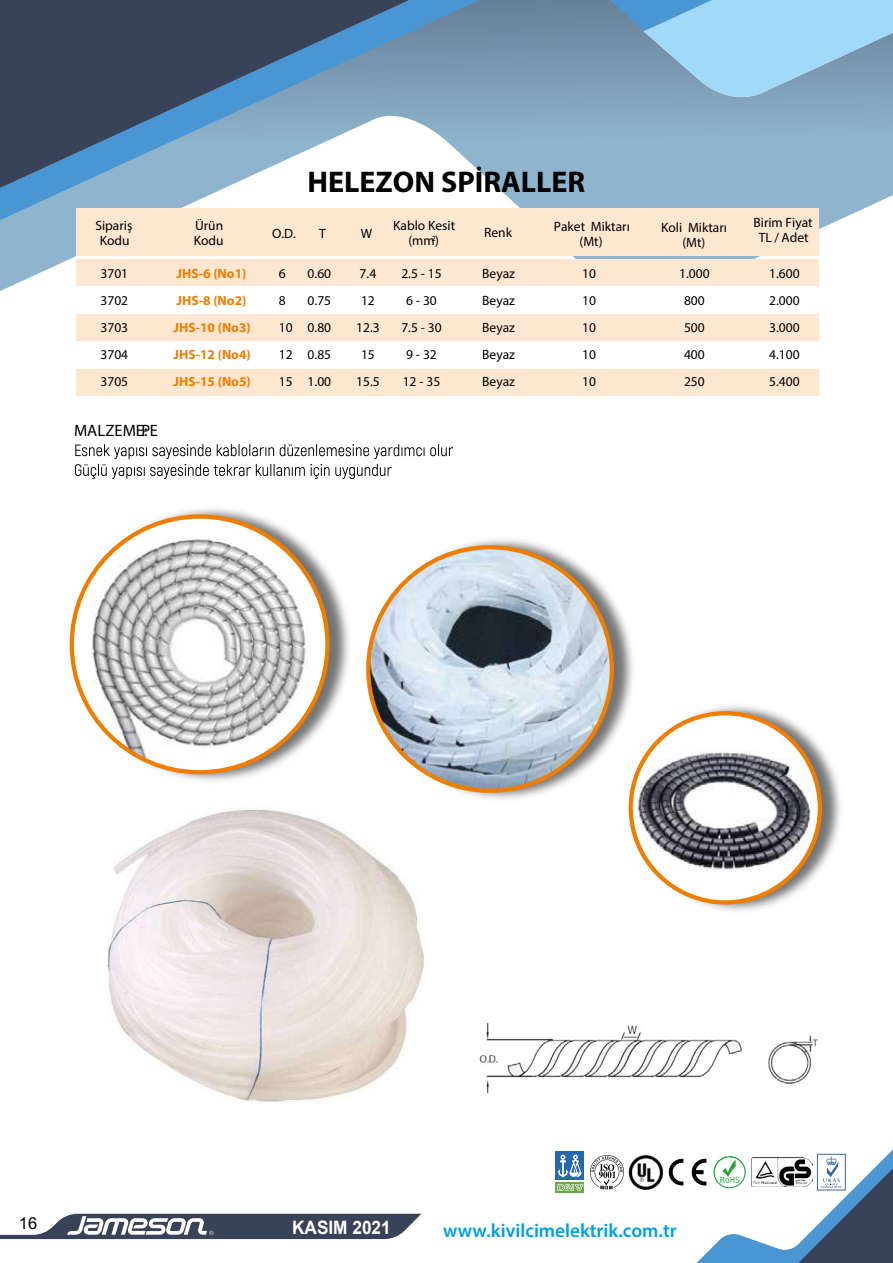
<style>
.page{position:relative;width:893px;height:1263px;background:#fff}
.page>*{position:absolute;margin:0;border:0;box-sizing:border-box;transform-origin:0 0}
.t1{font:700 30px "Myriad Pro";color:#000}
.t2{font:600 19.2px "Myriad Pro";color:#009fe3}
.t3{font:700 18.45px "Arial";color:#fff;scale:.93 1}
.t4{font:800 16.5px "Akrobat";color:#000}
.t5{font:16.5px "Arial";color:#000}
.t6{font:13.5px/27.2px "Archivo Narrow";color:#000;text-align:justify}
.t7{font:700 13.5px/15px "Archivo Narrow";color:#000;text-align:center}
.t8{font:700 13.35px/27.2px "Myriad Pro";color:#ef7d00}
.s1{font-weight:400}
</style>
<div class="page">
<div style="left:556px;top:1182px;width:28px;height:10px;background:#6ea74b"></div>
<div style="left:556px;top:1152px;width:28px;height:28px;background:#2767af"></div>
<svg style="left:557px;top:1155px;width:26px;height:36px"></svg>
<svg style="left:590px;top:1155px;width:34px;height:34px"></svg>
<img style="left:628px;top:1154px;width:36px;height:36px;border-radius:18px">
<svg style="left:0;top:1214px;width:421px;height:25px"></svg>
<svg style="left:0;top:0;width:893px;height:291px"></svg>
<svg style="left:644px;top:0;width:249px;height:100px;background:#92c4e1"></svg>
<svg style="left:242px;top:0;width:195px;height:193px"></svg>
<svg style="left:0;top:0;width:426px;height:189px;background:#647e98"></svg>
<svg style="left:669px;top:1149px;width:224px;height:114px"></svg>
<img style="left:107px;top:809px;width:320px;height:293px">
<img style="left:479px;top:1024px;width:339px;height:68px">
<div style="left:76px;top:259px;width:743px;height:28px;background:#fee7d1"></div>
<div style="left:76px;top:208px;width:743px;height:47px;background:#fee7d1"></div>
<div style="left:76px;top:314px;width:743px;height:27px;background:#fee7d1"></div>
<div style="left:76px;top:368px;width:743px;height:28px;background:#fee7d1"></div>
<div style="left:76px;top:286px;width:743px;height:28px;background:#fff"></div>
<svg style="left:75px;top:444px;width:378px;height:35px"></svg>
<img style="left:69px;top:508px;width:280px;height:273px">
<img style="left:72px;top:517px;width:255px;height:255px;border-radius:128px">
<img style="left:366px;top:539px;width:267px;height:260px">
<img style="left:368px;top:547px;width:244px;height:243px">
<img style="left:619px;top:685px;width:222px;height:226px">
<img style="left:631px;top:713px;width:189px;height:189px;border-radius:95px">
<div style="left:629px;top:711px;width:193px;height:193px;border:4px solid #ef7d00;border-radius:50%"></div>
<p class="t7" style="left:95px;top:217px;width:38px">Sipariş<br>Kodu</p>
<p class="t6" style="left:101px;top:260px;width:29px">3701<br>3702<br>3703<br>3704<br>3705</p>
<p class="t4" style="left:74px;top:421px;width:85px">MALZEME: <span class="s1">PE</span></p>
<p class="t7" style="left:194px;top:217px;width:31px;text-align:left">Ürün<br>Kodu</p>
<p class="t8" style="left:174px;top:259px;width:79px">JHS-6 (No1)<br>JHS-8 (No2)<br>JHS-10 (No3)<br>JHS-12 (No4)<br>JHS-15 (No5)</p>
<h1 class="t1" style="left:308px;top:162px;width:279px">HELEZON SPİRALLER</h1>
<p class="t7" style="left:393px;top:218px;width:64px">Kablo Kesit (mm<sup>2</sup>)</p>
<p class="t7" style="left:484px;top:225px;width:29px">Renk</p>
<p class="t6" style="left:401px;top:260px;width:42px;text-align:center">2.5 - 15<br>6 - 30<br>7.5 - 30<br>9 - 32<br>12 - 35</p>
<p class="t6" style="left:482px;top:260px;width:34px">Beyaz Beyaz Beyaz Beyaz Beyaz</p>
<p class="t7" style="left:554px;top:219px;width:77px">Paket Miktarı (Mt)</p>
<p class="t7" style="left:272px;top:226px;width:25px">O.D.</p>
<p class="t7" style="left:319px;top:226px;width:8px">T</p>
<p class="t7" style="left:361px;top:226px;width:13px">W</p>
<p class="t6" style="left:279px;top:260px;width:15px;text-align:left">6<br>8<br>10<br>12<br>15</p>
<p class="t6" style="left:308px;top:260px;width:25px">0.60<br>0.75<br>0.80<br>0.85<br>1.00</p>
<p class="t6" style="left:356px;top:260px;width:25px;text-align:center">7.4<br>12<br>12.3<br>15<br>15.5</p>
<p class="t6" style="left:582px;top:260px;width:15px">10<br>10<br>10<br>10<br>10</p>
<p class="t7" style="left:661px;top:220px;width:67px">Koli Miktarı (Mt)</p>
<p class="t6" style="left:679px;top:260px;width:32px;text-align:center">1.000<br>800<br>500<br>400<br>250</p>
<p class="t7" style="left:753px;top:214px;width:61px">Birim Fiyat<br>TL / Adet</p>
<p class="t7" style="left:769px;top:260px;width:32px;line-height:27px;text-align:justify">1.600<br>2.000<br>3.000<br>4.100<br>5.400</p>
<p class="t5" style="left:19px;top:1212px;width:20px">16</p>
<h3 class="t3" style="left:292px;top:1215px;width:108px">KASIM 2021</h3>
<h2 class="t2" style="left:443px;top:1218px;width:235px">www.kivilcimelektrik.com.tr</h2>
</div>
